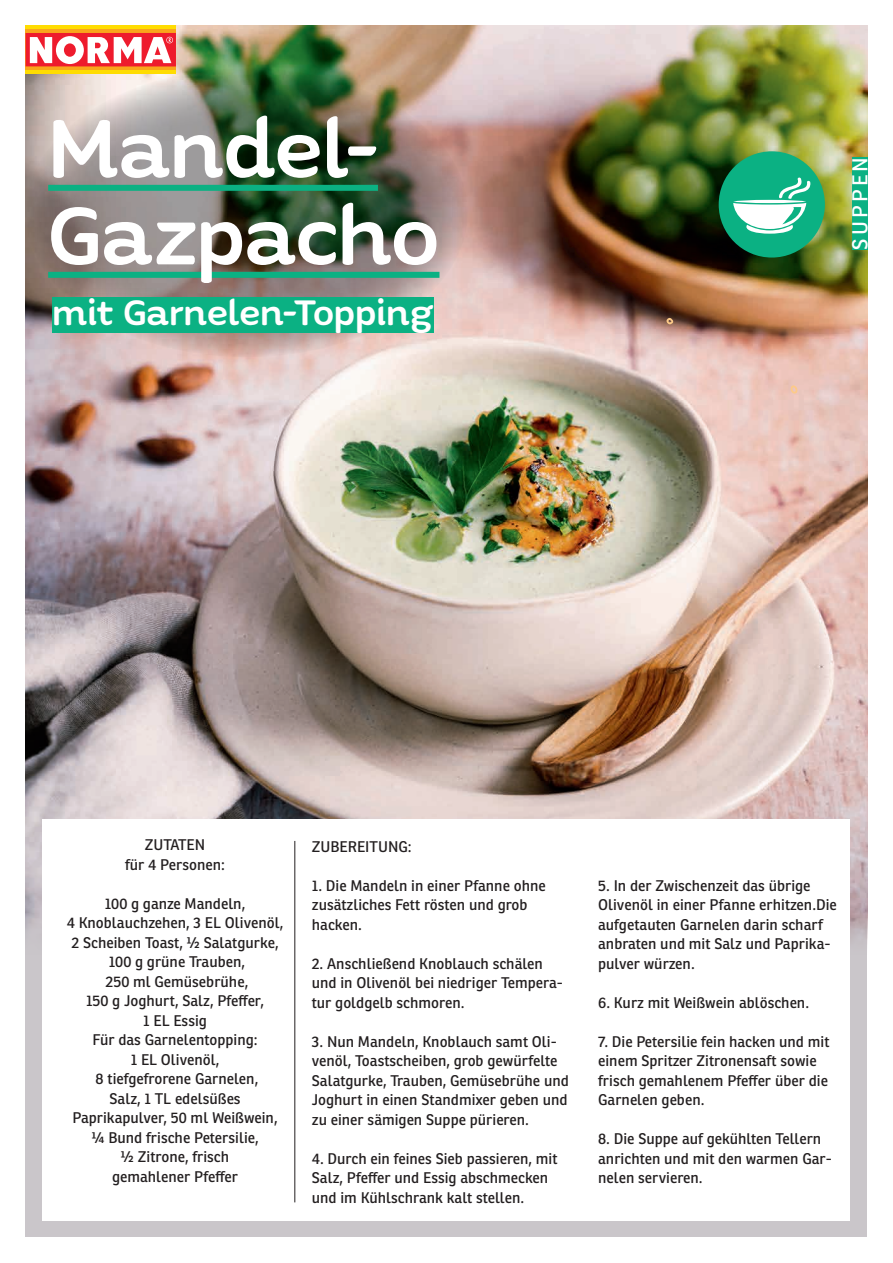
<style>
.page{position:relative;width:893px;height:1263px;background:#fff}
.page>*{position:absolute;margin:0;border:0;box-sizing:border-box;transform-origin:0 0}
.t1{font:500 90px/87px "Quenda";letter-spacing:-.015em;color:#fff}
.t2{font:500 39px "Quenda";letter-spacing:-.01em;color:#fff}
.t3{font:21px "Ronnia";letter-spacing:.15em;color:#fff}
.t4{font:15px/19.5px "Ronnia";color:#231f20}
</style>
<div class="page">
<div style="left:26px;top:26px;width:841px;height:1211px;background:#cac6ca"></div>
<img style="left:26px;top:26px;width:841px;height:931px">
<img style="left:26px;top:68px;width:442px;height:289px;border-radius:50%">
<div style="left:43px;top:819px;width:807px;height:401px;background:#fff"></div>
<svg style="left:790px;top:385px;width:8px;height:9px"></svg>
<svg style="left:666px;top:318px;width:7px;height:6px"></svg>
<div style="left:48px;top:185px;width:330px;height:6px;background:#0bb183"></div>
<div style="left:48px;top:272px;width:391px;height:6px;background:#0bb183"></div>
<div style="left:52px;top:298px;width:381px;height:35px;background:#0bb183"></div>
<hr style="left:294px;top:841px;width:1px;height:361px;background:#231f20">
<div style="left:719px;top:151px;width:106px;height:107px;background:#0bb183;border-radius:50%"></div>
<div style="left:852px;top:157px;width:15px;height:93px;background:#0bb183"></div>
<svg style="left:733px;top:177px;width:78px;height:57px"></svg>
<hr style="left:733px;top:200px;width:73px;height:3px;background:#fff;border-radius:50%">
<div style="left:26px;top:26px;width:150px;height:48px;background:#ffdc01"></div>
<div style="left:26px;top:29px;width:150px;height:41px;background:linear-gradient(to right,#f9a51b,#f9a51b)"></div>
<div style="left:26px;top:33px;width:150px;height:33px;background:#ee1b2d"></div>
<svg style="left:30px;top:36px;width:143px;height:28px"></svg>
<h1 class="t1" style="left:48px;top:108px;width:393px">Mandel-<br>Gazpacho</h1>
<h2 class="t2" style="left:52px;top:290px;width:383px">mit Garnelen-Topping</h2>
<h3 class="t3" style="left:847px;top:250px;width:94px;rotate:-90deg">SUPPEN</h3>
<p class="t4" style="left:125px;top:835px;width:101px;text-align:center">ZUTATEN<br>für 4 Personen:</p>
<p class="t4" style="left:67px;top:893px;width:218px;text-align:center">100 g ganze Mandeln,<br>4 Knoblauchzehen, 3 EL Olivenöl,<br>2 Scheiben Toast, ½ Salatgurke,<br>100 g grüne Trauben,<br>250 ml Gemüsebrühe,<br>150 g Joghurt, Salz, Pfeffer,<br>1 EL Essig<br>Für das Garnelentopping:<br>1 EL Olivenöl,<br>8 tiefgefrorene Garnelen,<br>Salz, 1 TL edelsüßes<br>Paprikapulver, 50 ml Weißwein, ¼ Bund frische Petersilie,<br>½ Zitrone, frisch<br>gemahlener Pfeffer</p>
<p class="t4" style="left:312px;top:836px;width:101px">ZUBEREITUNG:</p>
<p class="t4" style="left:312px;top:875px;width:235px">1. Die Mandeln in einer Pfanne ohne zusätzliches Fett rösten und grob hacken.</p>
<p class="t4" style="left:312px;top:953px;width:252px">2. Anschließend Knoblauch schälen und in Olivenöl bei niedriger Tempera&shy;tur goldgelb schmoren.</p>
<p class="t4" style="left:312px;top:1031px;width:259px">3. Nun Mandeln, Knoblauch samt Oli&shy;venöl, Toastscheiben, grob gewürfelte Salatgurke, Trauben, Gemüsebrühe und Joghurt in einen Standmixer geben und zu einer sämigen Suppe pürieren.</p>
<p class="t4" style="left:312px;top:1148px;width:247px">4. Durch ein feines Sieb passieren, mit<br>Salz, Pfeffer und Essig abschmecken und im Kühlschrank kalt stellen.</p>
<p class="t4" style="left:598px;top:875px;width:240px">5. In der Zwischenzeit das übrige<br>Olivenöl in einer Pfanne erhitzen.Die aufgetauten Garnelen darin scharf anbraten und mit Salz und Paprika&shy;pulver würzen.</p>
<p class="t4" style="left:598px;top:992px;width:212px">6. Kurz mit Weißwein ablöschen.</p>
<p class="t4" style="left:598px;top:1031px;width:233px">7. Die Petersilie fein hacken und mit einem Spritzer Zitronensaft sowie frisch gemahlenem Pfeffer über die<br>Garnelen geben.</p>
<p class="t4" style="left:598px;top:1129px;width:235px">8. Die Suppe auf gekühlten Tellern anrichten und mit den warmen Gar&shy;nelen servieren.</p>
</div>
